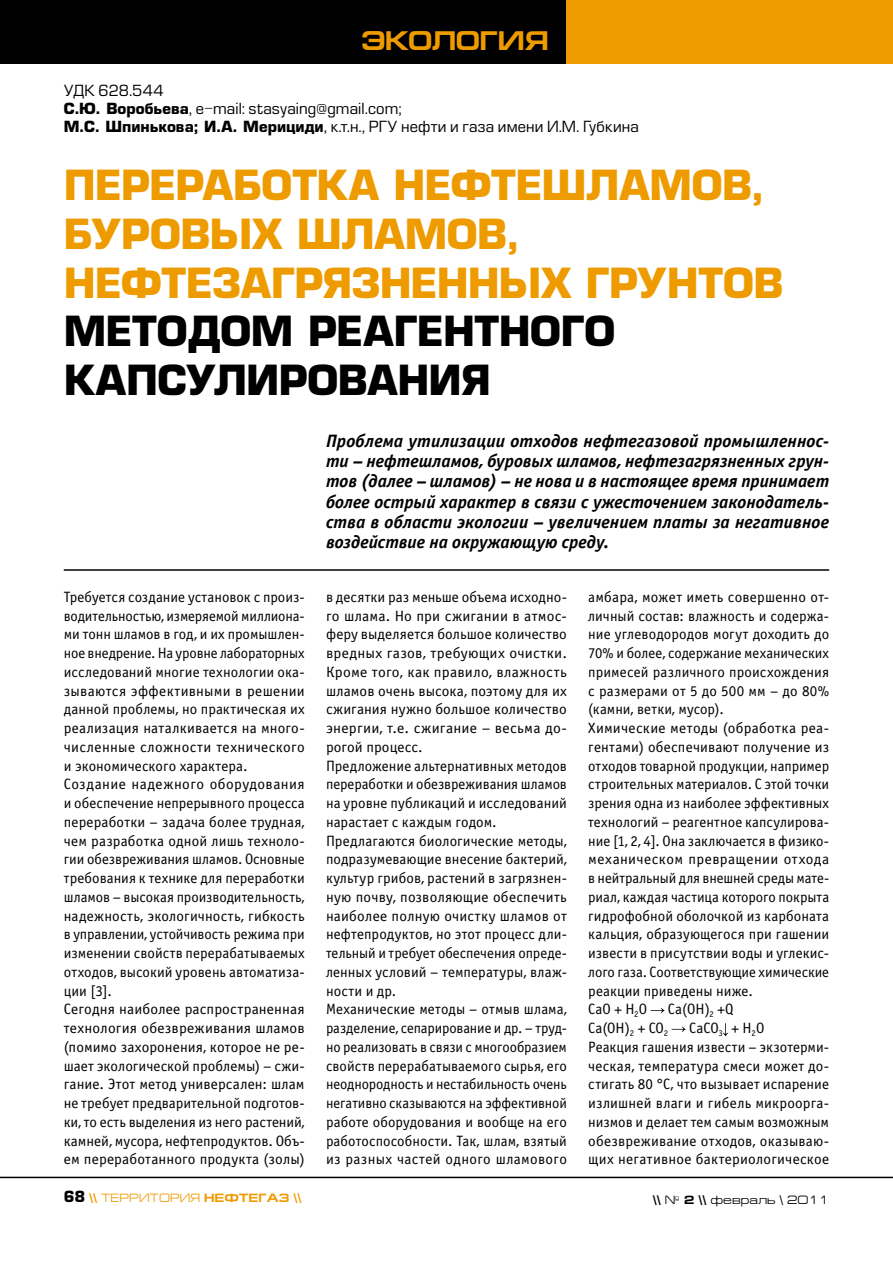
<style>
.page{position:relative;width:893px;height:1263px;background:#fff}
.page>*{position:absolute;margin:0;border:0;box-sizing:border-box;transform-origin:0 0}
.t1{font:700 40.5px/48.6px "Europe";letter-spacing:-.01em;color:#ee9b00}
.t2{font:700 40.5px/48.6px "Europe";letter-spacing:-.01em;color:#000}
.t3{font:700 27px "Europe Ext";letter-spacing:-.025em;color:#ee9b00}
.t4{font:italic 700 18px/20.2px "Officina Sans C";letter-spacing:-.005em;color:#000;text-align:justify}
.t5{font:15px/18.8px "Officina Sans C";letter-spacing:.005em;color:#000}
.t6{font:500 15px/18px "Europe";letter-spacing:.01em;color:#000}
.t7{font:700 12px "Europe Ext";color:#ee9b00}
.t8{font:12px "Europe Ext";color:#000}
.s1{font-weight:700}
.s2{font-family:"Europe";font-size:15px;color:#000}
.s3{font-weight:400}
</style>
<div class="page">
<div style="left:0;top:0;width:893px;height:64px;background:#ee9b00"></div>
<div style="left:0;top:0;width:566px;height:64px;background:#000"></div>
<hr style="left:0;top:1177px;width:893px;height:1px;background:#000">
<svg style="left:651px;top:1008px;width:13px;height:5px"></svg>
<svg style="left:672px;top:1027px;width:14px;height:5px"></svg>
<svg style="left:723px;top:1023px;width:5px;height:13px"></svg>
<hr style="left:64px;top:569px;width:765px;height:2px;background:#000">
<h2 class="t3" style="left:361px;top:26px;width:189px">экология</h2>
<p class="t6" style="left:64px;top:83px;width:577px">УДК 628.544<br><span class="s1">С.Ю. Воробьева</span>, e-mail: stasyaing@gmail.com;<br><span class="s1">М.С. Шпинькова; И.А. Мерициди</span>, к.т.н., РГУ нефти и газа имени И.М. Губкина</p>
<h1 class="t1" style="left:64px;top:161px;width:721px">ПЕРЕРАБОТКА НЕФТЕШЛАМОВ,<br>БУРОВЫХ ШЛАМОВ,<br>НЕФТЕЗАГРЯЗНЕННЫХ ГРУНТОВ</h1>
<h1 class="t2" style="left:64px;top:307px;width:553px">МЕТОДОМ РЕАГЕНТНОГО<br>КАПСУЛИРОВАНИЯ</h1>
<p class="t4" style="left:326px;top:431px;width:505px">Проблема утилизации отходов нефтегазовой промышленнос&shy;ти – нефтешламов, буровых шламов, нефтезагрязненных грун&shy;тов (далее – шламов) – не нова и в настоящее время принимает более острый характер в связи с ужесточением законодатель&shy;ства в области экологии – увеличением платы за негативное воздействие на окружающую среду.</p>
<p class="t5" style="left:64px;top:588px;width:242px">Требуется создание установок с произ&shy;водительностью, измеряемой миллиона&shy;ми тонн шламов в год, и их промышлен&shy;ное внедрение. На уровне лабораторных исследований многие технологии ока&shy;зываются эффективными в решении данной проблемы, но практическая их реализация наталкивается на много&shy;численные сложности технического и экономического характера.<br>Создание надежного оборудования и обеспечение непрерывного процесса переработки – задача более трудная, чем разработка одной лишь техноло&shy;гии обезвреживания шламов. Основные требования к технике для переработки шламов – высокая производительность, надежность, экологичность, гибкость в управлении, устойчивость режима при изменении свойств перерабатываемых отходов, высокий уровень автоматиза&shy;ции [3].<br>Сегодня наиболее распространенная технология обезвреживания шламов (помимо захоронения, которое не ре&shy;шает экологической проблемы) – сжи&shy;гание. Этот метод универсален: шлам не требует предварительной подготов&shy;ки, то есть выделения из него растений, камней, мусора, нефтепродуктов. Объ&shy;ем переработанного продукта (золы)</p>
<p class="t5" style="left:326px;top:588px;width:242px">в десятки раз меньше объема исходно&shy;го шлама. Но при сжигании в атмос&shy;феру выделяется большое количество вредных газов, требующих очистки.<br>Кроме того, как правило, влажность шламов очень высока, поэтому для их сжигания нужно большое количество энергии, т.е. сжигание – весьма до&shy;рогой процесс.<br>Предложение альтернативных методов переработки и обезвреживания шламов на уровне публикаций и исследований нарастает с каждым годом.<br>Предлагаются биологические методы, подразумевающие внесение бактерий, культур грибов, растений в загрязнен&shy;ную почву, позволяющие обеспечить наиболее полную очистку шламов от нефтепродуктов, но этот процесс дли&shy;тельный и требует обеспечения опреде&shy;ленных условий – температуры, влаж&shy;ности и др.<br>Механические методы – отмыв шлама, разделение, сепарирование и др. – труд&shy;но реализовать в связи с многообразием свойств перерабатываемого сырья, его неоднородность и нестабильность очень негативно сказываются на эффективной работе оборудования и вообще на его работоспособности. Так, шлам, взятый из разных частей одного шламового</p>
<p class="t5" style="left:588px;top:588px;width:242px">амбара, может иметь совершенно от&shy;личный состав: влажность и содержа&shy;ние углеводородов могут доходить до 70% и более, содержание механических примесей различного происхождения с размерами от 5 до 500 мм – до 80% (камни, ветки, мусор).<br>Химические методы (обработка реа&shy;гентами) обеспечивают получение из отходов товарной продукции, например строительных материалов. С этой точки зрения одна из наиболее эффективных технологий – реагентное капсулирова&shy;ние [1, 2, 4]. Она заключается в физико&shy;механическом превращении отхода в нейтральный для внешней среды мате&shy;риал, каждая частица которого покрыта гидрофобной оболочкой из карбоната кальция, образующегося при гашении извести в присутствии воды и углекис&shy;лого газа. Соответствующие химические реакции приведены ниже.<br>CaO + H<sub>2</sub>O</p>
<p class="t5" style="left:588px;top:1000px;width:147px;text-indent:80px">Ca(OH)<sub>2</sub> +Q<br>Ca(OH)<sub>2</sub> + CO<sub>2</sub></p>
<p class="t5" style="left:588px;top:1019px;width:242px;text-indent:101px">CaCO<sub>3</sub> + H<sub>2</sub>O<br>Реакция гашения извести – экзотерми&shy;ческая, температура смеси может до&shy;стигать 80 °С, что вызывает испарение излишней влаги и гибель микроорга&shy;низмов и делает тем самым возможным обезвреживание отходов, оказываю&shy;щих негативное бактериологическое</p>
<p class="t7" style="left:64px;top:1191px;width:239px"><span class="s2">68</span> \\ <span class="s3">ТЕРРИТОРИЯ</span> НЕФТЕГАЗ \\</p>
<p class="t8" style="left:653px;top:1193px;width:178px"><span class="s1">\\</span> № <span class="s1">2 \\</span> февраль \ 2011</p>
</div>
